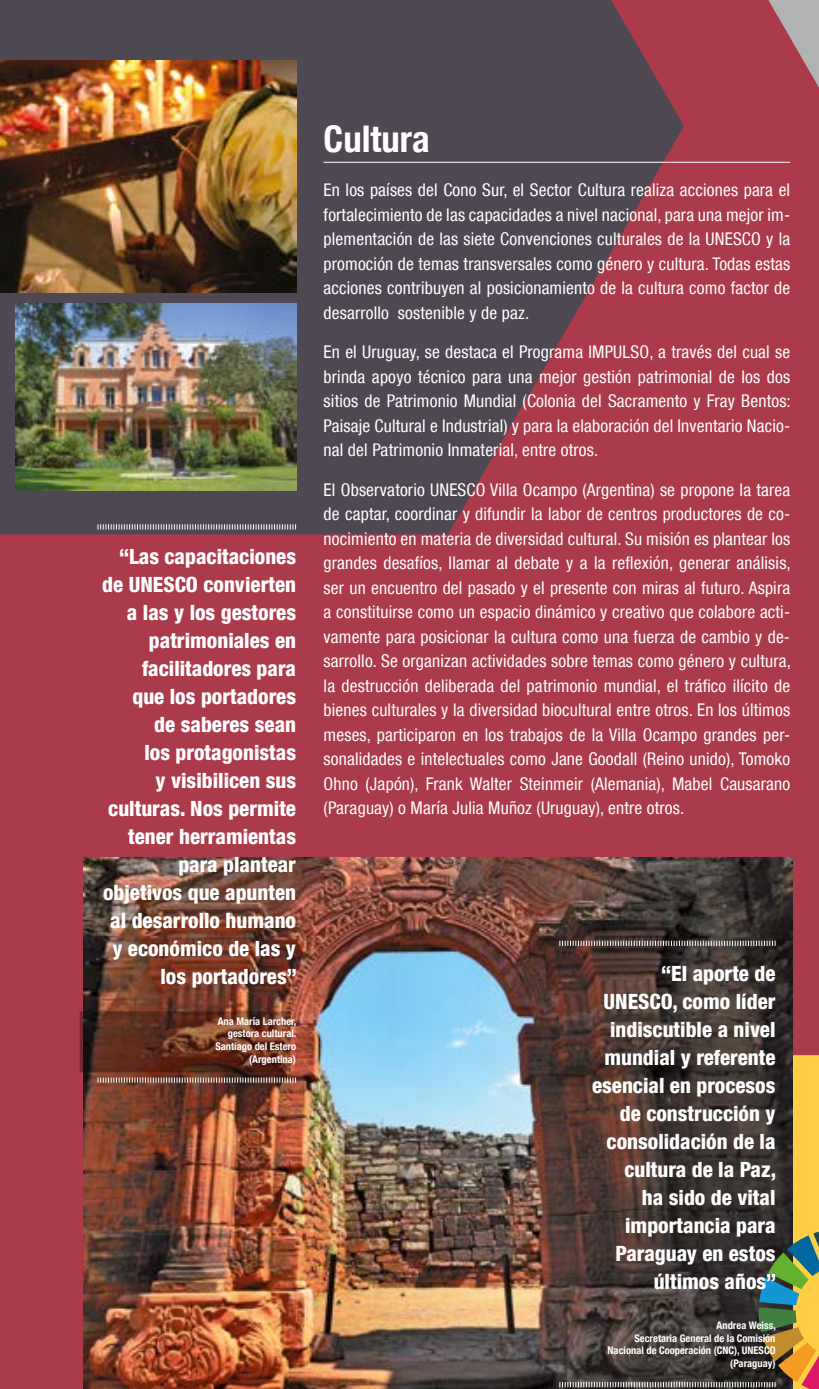
<style>
.page{position:relative;width:819px;height:1389px;background:#ab3a4b}
.page>*{position:absolute;margin:0;border:0;box-sizing:border-box;transform-origin:0 0}
.t1{font:700 condensed 36.75px "Helvetica Neue LT Com";color:#fff}
.t2{font:800 condensed 21px/28px "Helvetica Neue LT Com";color:#fff;text-align:right}
.t3{font:condensed 17.5px/24.5px "Helvetica Neue LT Com";letter-spacing:.01em;color:#fff;text-align:justify}
.t4{font:700 condensed 10.5px/12.6px "Helvetica Neue LT Com";color:#fff;text-align:right}
</style>
<div class="page">
<svg style="left:0;top:0;width:684px;height:534px;fill:#4e4853"></svg>
<div style="left:792px;top:1055px;width:27px;height:173px;background:#fecf44"></div>
<svg style="left:768px;top:0;width:51px;height:88px"></svg>
<img style="left:0;top:60px;width:296px;height:232px">
<img style="left:15px;top:303px;width:281px;height:187px">
<img style="left:84px;top:858px;width:708px;height:531px">
<hr style="left:323px;top:162px;width:467px;height:1px;background:#fff">
<svg style="left:559px;top:941px;width:216px;height:5px"></svg>
<svg style="left:559px;top:1228px;width:260px;height:161px;background:#4e473a"></svg>
<svg style="left:79px;top:1010px;width:213px;height:64px;background:#61301f"></svg>
<svg style="left:97px;top:524px;width:199px;height:5px"></svg>
<svg style="left:97px;top:1077px;width:199px;height:6px"></svg>
<p class="t2" style="left:102px;top:542px;width:196px">“Las capacitaciones de UNESCO convierten a las y los gestores patrimoniales en facilitadores para<br>que los portadores<br>de saberes sean<br>los protagonistas<br>y visibilicen sus culturas. Nos permite tener herramientas para plantear objetivos que apunten al desarrollo humano y económico de las y los portadores”</p>
<p class="t4" style="left:215px;top:1015px;width:82px">Ana María Larcher, gestora cultural.<br>Santiago del Estero (Argentina)</p>
<h1 class="t1" style="left:323px;top:117px;width:108px">Cultura</h1>
<p class="t3" style="left:323px;top:178px;width:468px">En los países del Cono Sur, el Sector Cultura realiza acciones para el fortalecimiento de las capacidades a nivel nacional, para una mejor im&shy;plementación de las siete Convenciones culturales de la UNESCO y la promoción de temas transversales como género y cultura. Todas estas acciones contribuyen al posicionamiento de la cultura como factor de desarrollo sostenible y de paz.</p>
<p class="t3" style="left:323px;top:339px;width:468px">En el Uruguay, se destaca el Programa IMPULSO, a través del cual se brinda apoyo técnico para una mejor gestión patrimonial de los dos sitios de Patrimonio Mundial (Colonia del Sacramento y Fray Bentos:<br>Paisaje Cultural e Industrial) y para la elaboración del Inventario Nacio&shy;nal del Patrimonio Inmaterial, entre otros.</p>
<p class="t3" style="left:323px;top:477px;width:468px">El Observatorio UNESCO Villa Ocampo (Argentina) se propone la tarea de captar, coordinar y difundir la labor de centros productores de co&shy;nocimiento en materia de diversidad cultural. Su misión es plantear los grandes desafíos, llamar al debate y a la reflexión, generar análisis, ser un encuentro del pasado y el presente con miras al futuro. Aspira a constituirse como un espacio dinámico y creativo que colabore acti&shy;vamente para posicionar la cultura como una fuerza de cambio y de&shy;sarrollo. Se organizan actividades sobre temas como género y cultura, la destrucción deliberada del patrimonio mundial, el tráfico ilícito de bienes culturales y la diversidad biocultural entre otros. En los últimos meses, participaron en los trabajos de la Villa Ocampo grandes per&shy;sonalidades e intelectuales como Jane Goodall (Reino unido), Tomoko Ohno (Japón), Frank Walter Steinmeir (Alemania), Mabel Causarano (Paraguay) o María Julia Muñoz (Uruguay), entre otros.</p>
<p class="t2" style="left:592px;top:959px;width:186px">“El aporte de<br>UNESCO, como líder indiscutible a nivel mundial y referente esencial en procesos de construcción y consolidación de la cultura de la Paz,<br>ha sido de vital importancia para<br>Paraguay en estos últimos años”</p>
<p class="t4" style="left:607px;top:1319px;width:170px">Andrea Weiss,<br>Secretaria General de la Comisión<br>Nacional de Cooperación (CNC), UNESCO (Paraguay)</p>
</div>
